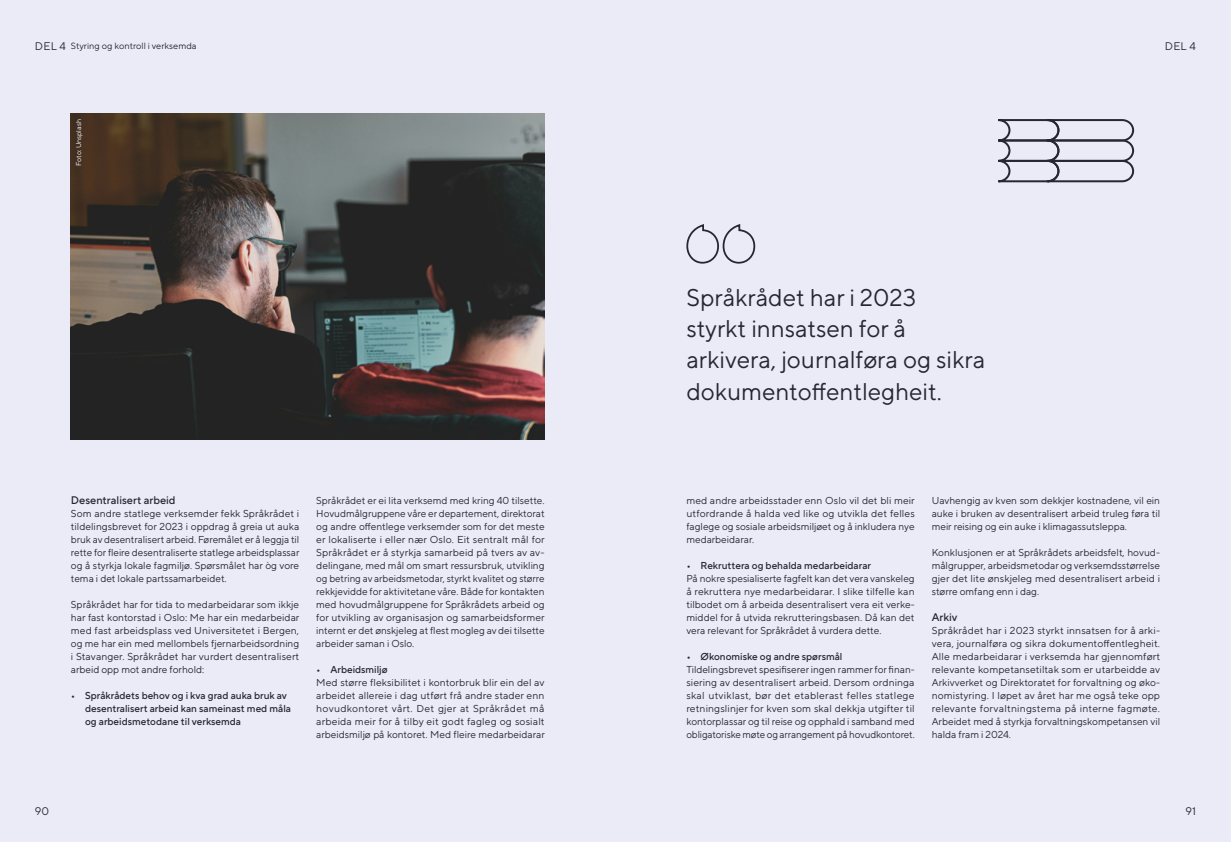
<style>
.page{position:relative;width:1231px;height:842px;background:#fff}
.page>*{position:absolute;margin:0;border:0;box-sizing:border-box;transform-origin:0 0}
.t1{font:24.1px/31.3px "TT Norms Pro";color:#272732}
.t2{font:500 11px "TT Norms Pro";color:#272732}
.t3{font:11px "TT Norms Pro";letter-spacing:.02em;color:#272732}
.t4{font:10px/13px "TT Norms Pro";color:#272732;text-align:justify}
.t5{font:500 10px/13px "TT Norms Pro";color:#272732}
.t6{font:9px "TT Norms Pro";color:#272732}
.t7{font:7px "TT Norms Pro";color:#fff}
</style>
<div class="page">
<div style="left:0;top:0;width:1230px;height:842px;background:#eaebf7"></div>
<img style="left:71px;top:113px;width:473px;height:326px">
<svg style="left:686px;top:224px;width:70px;height:40px"></svg>
<svg style="left:998px;top:119px;width:136px;height:64px"></svg>
<p class="t3" style="left:35px;top:39px;width:33px">DEL 4</p>
<p class="t3" style="left:1164px;top:39px;width:33px">DEL 4</p>
<p class="t6" style="left:71px;top:40px;width:127px">Styring og kontroll i verksemda</p>
<p class="t7" style="left:74px;top:166px;width:48px;rotate:-90deg">Foto: Unsplash</p>
<p class="t2" style="left:71px;top:493px;width:106px">Desentralisert arbeid</p>
<p class="t4" style="left:71px;top:507px;width:230px">Som andre statlege verksemder fekk Språkrådet i tildelingsbrevet for 2023 i oppdrag å greia ut auka bruk av desentralisert arbeid. Føremålet er å leggja til rette for fleire desentraliserte statlege arbeidsplassar og å styrkja lokale fagmiljø. Spørsmålet har òg vore tema i det lokale partssamarbeidet.</p>
<p class="t4" style="left:71px;top:598px;width:230px">Språkrådet har for tida to medarbeidarar som ikkje har fast kontorstad i Oslo: Me har ein medarbeidar med fast arbeidsplass ved Universitetet i Bergen, og me har ein med mellombels fjernarbeidsordning i Stavanger. Språkrådet har vurdert desentralisert arbeid opp mot andre forhold:</p>
<p class="t5" style="left:85px;top:689px;width:207px;text-indent:-14px">• Språkrådets behov og i kva grad auka bruk av desentralisert arbeid kan sameinast med måla og arbeidsmetodane til verksemda</p>
<p class="t4" style="left:316px;top:494px;width:230px">Språkrådet er ei lita verksemd med kring 40 tilsette.<br>Hovudmålgruppene våre er departement, direktorat og andre offentlege verksemder som for det meste er lokaliserte i eller nær Oslo. Eit sentralt mål for Språkrådet er å styrkja samarbeid på tvers av av&shy;delingane, med mål om smart ressursbruk, utvikling og betring av arbeidsmetodar, styrkt kvalitet og større rekkjevidde for aktivitetane våre. Både for kontakten med hovudmålgruppene for Språkrådets arbeid og for utvikling av organisasjon og samarbeidsformer internt er det ønskjeleg at flest mogleg av dei tilsette arbeider saman i Oslo.</p>
<p class="t5" style="left:316px;top:663px;width:73px">• Arbeidsmiljø</p>
<p class="t4" style="left:316px;top:676px;width:230px">Med større fleksibilitet i kontorbruk blir ein del av arbeidet allereie i dag utført frå andre stader enn hovudkontoret vårt. Det gjer at Språkrådet må arbeida meir for å tilby eit godt fagleg og sosialt arbeidsmiljø på kontoret. Med fleire medarbeidarar</p>
<h1 class="t1" style="left:686px;top:281px;width:300px">Språkrådet har i 2023<br>styrkt innsatsen for å arkivera, journalføra og sikra dokumentoffentlegheit.</h1>
<p class="t4" style="left:686px;top:494px;width:230px">med andre arbeidsstader enn Oslo vil det bli meir utfordrande å halda ved like og utvikla det felles faglege og sosiale arbeidsmiljøet og å inkludera nye medarbeidarar.</p>
<p class="t5" style="left:686px;top:559px;width:186px">• Rekruttera og behalda medarbeidarar</p>
<p class="t4" style="left:686px;top:572px;width:230px">På nokre spesialiserte fagfelt kan det vera vanskeleg å rekruttera nye medarbeidarar. I slike tilfelle kan tilbodet om å arbeida desentralisert vera eit verke&shy;middel for å utvida rekrutteringsbasen. Då kan det vera relevant for Språkrådet å vurdera dette.</p>
<p class="t5" style="left:686px;top:650px;width:157px">• Økonomiske og andre spørsmål</p>
<p class="t4" style="left:686px;top:663px;width:230px">Tildelingsbrevet spesifiserer ingen rammer for finan&shy;siering av desentralisert arbeid. Dersom ordninga skal utviklast, bør det etablerast felles statlege retningslinjer for kven som skal dekkja utgifter til kontorplassar og til reise og opphald i samband med obligatoriske møte og arrangement på hovudkontoret.</p>
<p class="t4" style="left:931px;top:494px;width:230px">Uavhengig av kven som dekkjer kostnadene, vil ein auke i bruken av desentralisert arbeid truleg føra til meir reising og ein auke i klimagassutsleppa.</p>
<p class="t4" style="left:931px;top:546px;width:230px">Konklusjonen er at Språkrådets arbeidsfelt, hovud&shy;målgrupper, arbeidsmetodar og verksemdsstørrelse gjer det lite ønskjeleg med desentralisert arbeid i større omfang enn i dag.</p>
<p class="t2" style="left:931px;top:610px;width:27px">Arkiv</p>
<p class="t4" style="left:931px;top:624px;width:230px">Språkrådet har i 2023 styrkt innsatsen for å arki&shy;vera, journalføra og sikra dokumentoffentlegheit.<br>Alle medarbeidarar i verksemda har gjennomført relevante kompetansetiltak som er utarbeidde av Arkivverket og Direktoratet for forvaltning og øko&shy;nomistyring. I løpet av året har me også teke opp relevante forvaltningstema på interne fagmøte.<br>Arbeidet med å styrkja forvaltningskompetansen vil halda fram i 2024.</p>
<p class="t3" style="left:35px;top:804px;width:16px">90</p>
<p class="t3" style="left:1185px;top:804px;width:12px">91</p>
</div>
